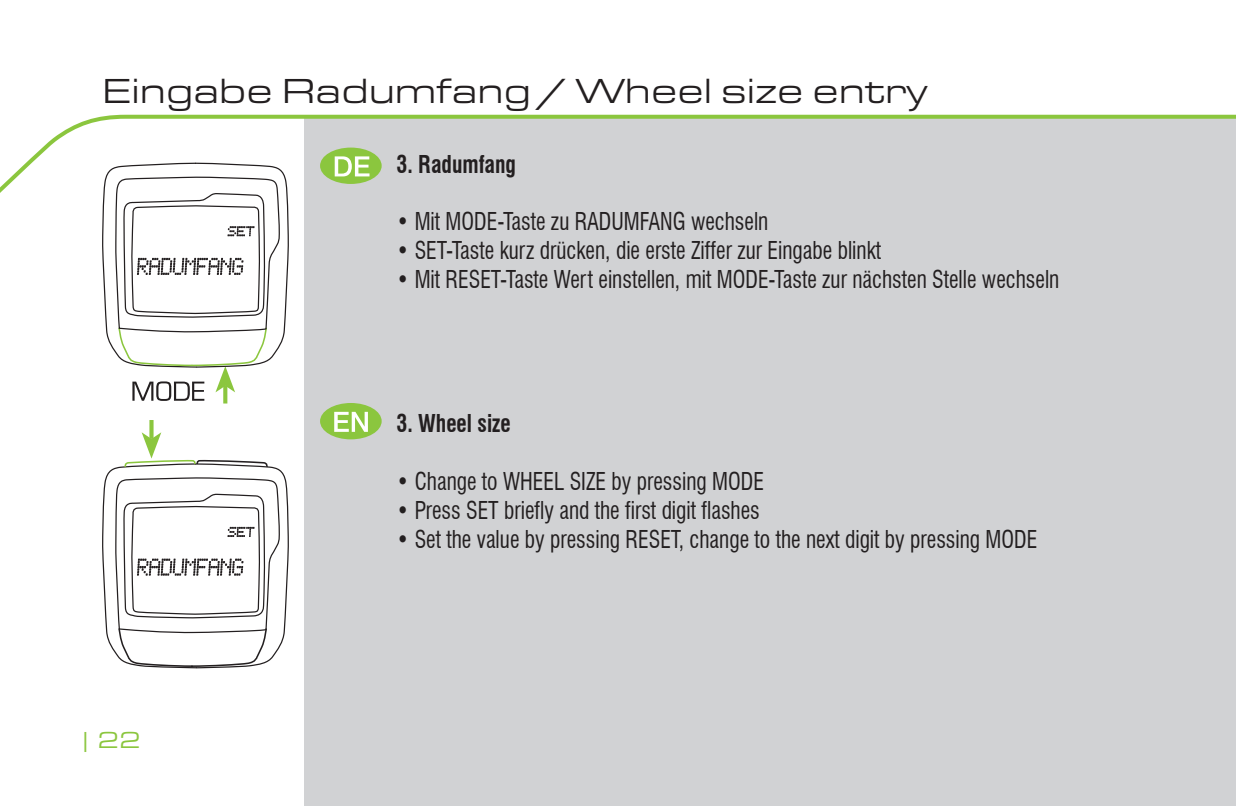
<style>
.page{position:relative;width:1236px;height:806px;background:#fff}
.page>*{position:absolute;margin:0;border:0;box-sizing:border-box;transform-origin:0 0}
.t1{font:expanded 36px "Micro Square";color:#231f20}
.t2{font:condensed 24px "Swiss 721 BT";color:#231f20;scale:.9 1}
.t3{font:700 condensed 24px "Swiss 721 BT";color:#231f20;scale:.9 1}
.t4{font:expanded 24px "Micro Square";color:#8bc63e}
</style>
<div class="page">
<div style="left:304px;top:116px;width:932px;height:689px;background:#d1d2d4"></div>
<svg style="left:0;top:114px;width:1236px;height:79px"></svg>
<div style="left:320px;top:147px;width:62px;height:37px;background:#8bc63e;border-radius:50%"></div>
<svg style="left:335px;top:156px;width:34px;height:20px"></svg>
<div style="left:320px;top:403px;width:62px;height:36px;background:#8bc63e;border-radius:50%"></div>
<svg style="left:334px;top:411px;width:34px;height:20px"></svg>
<div style="left:149px;top:420px;width:5px;height:18px;background:#8bc63e"></div>
<svg style="left:223px;top:400px;width:4px;height:3px"></svg>
<svg style="left:102px;top:432px;width:187px;height:236px"></svg>
<svg style="left:101px;top:162px;width:188px;height:238px"></svg>
<h1 class="t1" style="left:102px;top:71px;width:827px">Eingabe Radumfang / Wheel size entry</h1>
<p class="t3" style="left:397px;top:149px;width:134px">3. Radumfang</p>
<p class="t2" style="left:397px;top:207px;width:415px">• Mit MODE-Taste zu RADUMFANG wechseln</p>
<p class="t2" style="left:397px;top:236px;width:540px">• SET-Taste kurz drücken, die erste Ziffer zur Eingabe blinkt</p>
<p class="t2" style="left:397px;top:265px;width:738px">• Mit RESET-Taste Wert einstellen, mit MODE-Taste zur nächsten Stelle wechseln</p>
<p class="t4" style="left:79px;top:726px;width:63px">| 22</p>
<p class="t3" style="left:397px;top:409px;width:128px">3. Wheel size</p>
<p class="t2" style="left:397px;top:466px;width:410px">• Change to WHEEL SIZE by pressing MODE</p>
<p class="t2" style="left:397px;top:495px;width:405px">• Press SET briefly and the first digit flashes</p>
<p class="t2" style="left:397px;top:524px;width:713px">• Set the value by pressing RESET, change to the next digit by pressing MODE</p>
</div>
